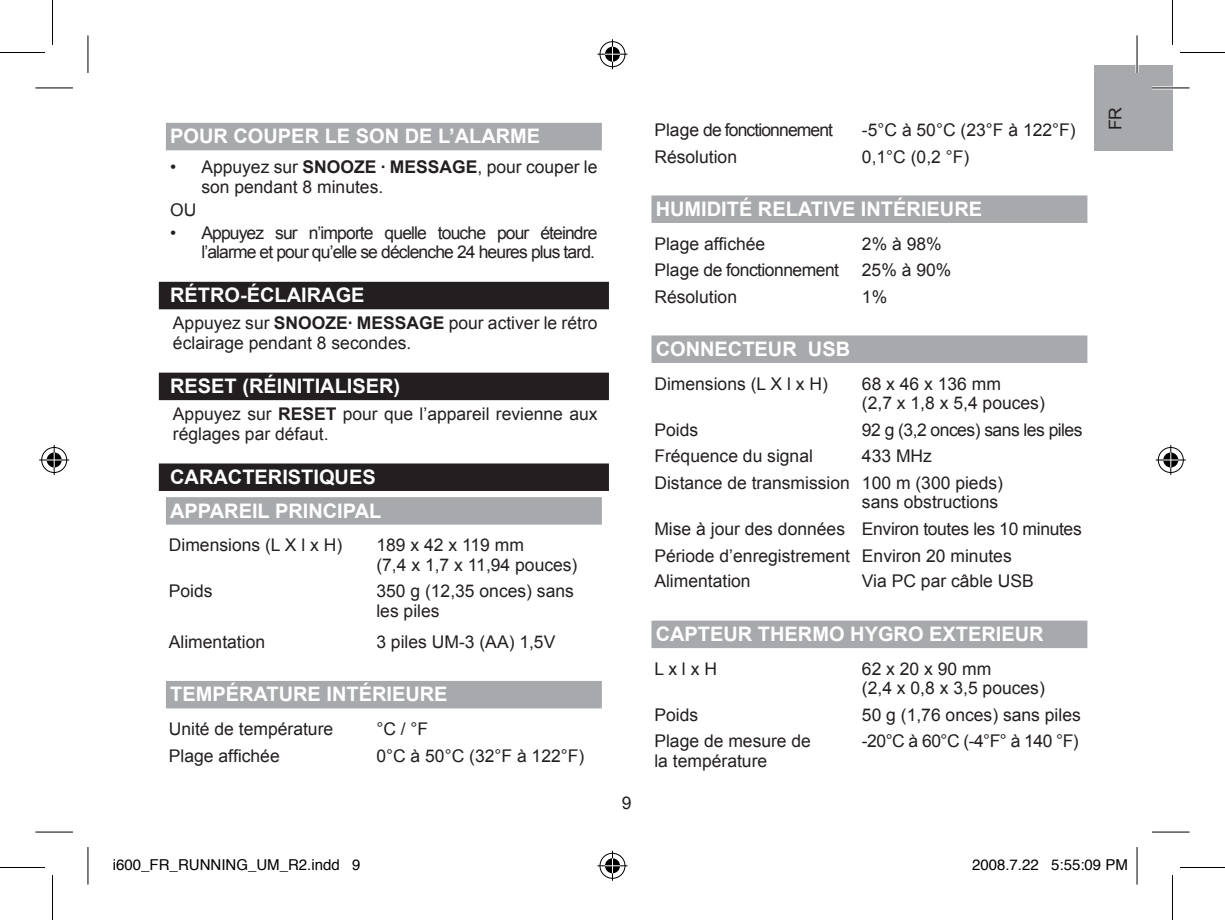
<style>
.page{position:relative;width:1225px;height:920px;background:#fff}
.page>*{position:absolute;margin:0;border:0;box-sizing:border-box;transform-origin:0 0}
.t1{font:700 20px/33.8px "Arial";color:#fff}
.t2{font:17.5px/19.5px "Arial";color:#231f20}
.t3{font:17.5px/19.5px "Arial";letter-spacing:-.05em;color:#231f20;text-align:right}
.t4{font:17.5px "Arial";letter-spacing:-.03em;color:#231f20}
.t5{font:15px "Helvetica";color:#000}
.s1{font-weight:700}
</style>
<div class="page">
<div style="left:1094px;top:65px;width:78px;height:85px;background:#a8a9ad"></div>
<div style="left:166px;top:123px;width:436px;height:27px;background:#a8a9ad"></div>
<div style="left:159px;top:282px;width:450px;height:27px;background:#231f20"></div>
<div style="left:159px;top:373px;width:450px;height:27px;background:#231f20"></div>
<div style="left:159px;top:463px;width:450px;height:28px;background:#231f20"></div>
<div style="left:166px;top:497px;width:436px;height:28px;background:#a8a9ad"></div>
<div style="left:166px;top:681px;width:436px;height:27px;background:#a8a9ad"></div>
<div style="left:651px;top:195px;width:436px;height:28px;background:#a8a9ad"></div>
<div style="left:651px;top:335px;width:436px;height:28px;background:#a8a9ad"></div>
<div style="left:651px;top:621px;width:436px;height:27px;background:#a8a9ad"></div>
<hr style="left:1152px;top:86px;width:37px;height:3px;background:#fff">
<svg style="left:35px;top:831px;width:38px;height:1px"></svg>
<svg style="left:1152px;top:831px;width:37px;height:1px"></svg>
<hr style="left:1135px;top:35px;width:3px;height:38px;background:#fff">
<hr style="left:35px;top:88px;width:38px;height:1px;background:#000">
<hr style="left:1152px;top:88px;width:37px;height:1px;background:#000">
<hr style="left:35px;top:832px;width:38px;height:1px;background:#000">
<hr style="left:1152px;top:832px;width:37px;height:1px;background:#000">
<hr style="left:88px;top:35px;width:1px;height:38px;background:#000">
<hr style="left:88px;top:847px;width:1px;height:38px;background:#000">
<hr style="left:1136px;top:35px;width:1px;height:38px;background:#000">
<hr style="left:1136px;top:847px;width:1px;height:38px;background:#000">
<hr style="left:0;top:52px;width:45px;height:1px;background:#000">
<hr style="left:1180px;top:52px;width:45px;height:1px;background:#000">
<hr style="left:0;top:867px;width:45px;height:1px;background:#000">
<hr style="left:1180px;top:867px;width:45px;height:1px;background:#000">
<hr style="left:52px;top:0;width:1px;height:45px;background:#000">
<hr style="left:52px;top:875px;width:1px;height:45px;background:#000">
<hr style="left:1172px;top:0;width:1px;height:45px;background:#000">
<hr style="left:1172px;top:875px;width:1px;height:45px;background:#000">
<div style="left:598px;top:40px;width:28px;height:28px;border:3px solid #fff;border-radius:50%"></div>
<hr style="left:597px;top:53px;width:30px;height:3px;background:#fff">
<hr style="left:611px;top:39px;width:3px;height:30px;background:#fff">
<div style="left:603px;top:45px;width:18px;height:18px;border:3px solid #fff;border-radius:50%"></div>
<div style="left:600px;top:41px;width:25px;height:26px;border:1px solid #000;border-radius:50%"></div>
<hr style="left:597px;top:54px;width:30px;height:1px;background:#000">
<hr style="left:612px;top:39px;width:1px;height:30px;background:#000">
<svg style="left:605px;top:47px;width:15px;height:15px"></svg>
<div style="left:598px;top:852px;width:28px;height:28px;border:3px solid #fff;border-radius:50%"></div>
<hr style="left:597px;top:864px;width:30px;height:3px;background:#fff">
<hr style="left:611px;top:851px;width:3px;height:30px;background:#fff">
<div style="left:603px;top:857px;width:18px;height:18px;border:3px solid #fff;border-radius:50%"></div>
<div style="left:600px;top:853px;width:25px;height:26px;border:1px solid #000;border-radius:50%"></div>
<hr style="left:597px;top:865px;width:30px;height:1px;background:#000">
<hr style="left:612px;top:851px;width:1px;height:30px;background:#000">
<svg style="left:605px;top:858px;width:15px;height:15px"></svg>
<div style="left:40px;top:446px;width:28px;height:28px;border:3px solid #fff;border-radius:50%"></div>
<svg style="left:39px;top:458px;width:30px;height:4px"></svg>
<hr style="left:53px;top:445px;width:3px;height:30px;background:#fff">
<div style="left:45px;top:451px;width:18px;height:18px;border:3px solid #fff;border-radius:50%"></div>
<div style="left:41px;top:447px;width:26px;height:26px;border:1px solid #000;border-radius:50%"></div>
<hr style="left:39px;top:460px;width:30px;height:1px;background:#000">
<hr style="left:54px;top:445px;width:1px;height:30px;background:#000">
<svg style="left:47px;top:452px;width:15px;height:15px"></svg>
<div style="left:1156px;top:446px;width:29px;height:28px;border:3px solid #fff;border-radius:50%"></div>
<svg style="left:1156px;top:458px;width:30px;height:4px"></svg>
<hr style="left:1169px;top:445px;width:3px;height:30px;background:#fff">
<div style="left:1161px;top:451px;width:19px;height:18px;border:3px solid #fff;border-radius:50%"></div>
<div style="left:1158px;top:447px;width:25px;height:26px;border:1px solid #000;border-radius:50%"></div>
<hr style="left:1156px;top:460px;width:30px;height:1px;background:#000">
<hr style="left:1170px;top:445px;width:1px;height:30px;background:#000">
<svg style="left:1163px;top:452px;width:15px;height:15px"></svg>
<p class="t1" style="left:170px;top:119px;width:372px">POUR COUPER LE SON DE L’ALARME</p>
<p class="t2" style="left:201px;top:157px;width:398px;text-indent:-31px">• Appuyez sur <span class="s1">SNOOZE · MESSAGE</span>, pour couper le son pendant 8 minutes.</p>
<p class="t2" style="left:170px;top:200px;width:28px">OU</p>
<p class="t3" style="left:170px;top:223px;width:429px">• Appuyez sur n’importe quelle touche pour éteindre l’alarme et pour qu’elle se déclenche 24 heures plus tard.</p>
<p class="t1" style="left:170px;top:278px;width:196px">RÉTRO-ÉCLAIRAGE</p>
<p class="t2" style="left:173px;top:313px;width:426px">Appuyez sur <span class="s1">SNOOZE· MESSAGE</span> pour activer le rétro éclairage pendant 8 secondes.</p>
<p class="t1" style="left:170px;top:369px;width:232px">RESET (RÉINITIALISER)</p>
<p class="t2" style="left:173px;top:404px;width:426px">Appuyez sur <span class="s1">RESET</span> pour que l’appareil revienne aux réglages par défaut.</p>
<p class="t1" style="left:170px;top:460px;width:213px">CARACTERISTIQUES<br>APPAREIL PRINCIPAL</p>
<p class="t2" style="left:169px;top:535px;width:175px">Dimensions (L X l x H)</p>
<p class="t2" style="left:376px;top:535px;width:203px">189 x 42 x 119 mm<br>(7,4 x 1,7 x 11,94 pouces)</p>
<p class="t2" style="left:169px;top:581px;width:45px">Poids</p>
<p class="t2" style="left:376px;top:581px;width:199px">350 g (12,35 onces) sans les piles</p>
<p class="t2" style="left:169px;top:632px;width:98px">Alimentation</p>
<p class="t2" style="left:376px;top:632px;width:180px">3 piles UM-3 (AA) 1,5V</p>
<p class="t1" style="left:170px;top:677px;width:279px">TEMPÉRATURE INTÉRIEURE</p>
<p class="t2" style="left:169px;top:719px;width:166px">Unité de température</p>
<p class="t2" style="left:376px;top:719px;width:53px">°C / °F</p>
<p class="t2" style="left:169px;top:746px;width:112px">Plage affichée</p>
<p class="t2" style="left:376px;top:746px;width:209px">0°C à 50°C (32°F à 122°F)</p>
<p class="t2" style="left:622px;top:793px;width:11px">9</p>
<p class="t3" style="left:654px;top:120px;width:180px">Plage de fonctionnement</p>
<p class="t2" style="left:862px;top:120px;width:215px">-5°C à 50°C (23°F à 122°F)</p>
<p class="t2" style="left:654px;top:147px;width:84px">Résolution</p>
<p class="t2" style="left:862px;top:147px;width:109px">0,1°C (0,2 °F)</p>
<p class="t1" style="left:656px;top:192px;width:328px">HUMIDITÉ RELATIVE INTÉRIEURE</p>
<p class="t2" style="left:654px;top:234px;width:112px">Plage affichée</p>
<p class="t2" style="left:862px;top:234px;width:81px">2% à 98%</p>
<p class="t4" style="left:654px;top:260px;width:186px">Plage de fonctionnement</p>
<p class="t2" style="left:862px;top:260px;width:91px">25% à 90%</p>
<p class="t2" style="left:654px;top:287px;width:84px">Résolution</p>
<p class="t2" style="left:862px;top:287px;width:27px">1%</p>
<p class="t1" style="left:656px;top:332px;width:196px">CONNECTEUR USB</p>
<p class="t2" style="left:654px;top:374px;width:175px">Dimensions (L X l x H)</p>
<p class="t2" style="left:862px;top:374px;width:184px">68 x 46 x 136 mm<br>(2,7 x 1,8 x 5,4 pouces)</p>
<p class="t2" style="left:654px;top:420px;width:45px">Poids</p>
<p class="t4" style="left:862px;top:420px;width:222px">92 g (3,2 onces) sans les piles</p>
<p class="t2" style="left:654px;top:446px;width:160px">Fréquence du signal</p>
<p class="t2" style="left:654px;top:443px;width:350px;line-height:26.5px;text-indent:207px">433 MHz<br>Distance de transmission 100 m (300 pieds)</p>
<p class="t2" style="left:654px;top:489px;width:429px;line-height:26.2px;text-indent:208px">sans obstructions<br>Mise à jour des données Environ toutes les 10 minutes<br>Période d’enregistrement Environ 20 minutes<br>Alimentation</p>
<p class="t2" style="left:862px;top:571px;width:173px">Via PC par câble USB</p>
<p class="t1" style="left:656px;top:617px;width:389px">CAPTEUR THERMO HYGRO EXTERIEUR</p>
<p class="t2" style="left:654px;top:659px;width:64px">L x l x H</p>
<p class="t2" style="left:862px;top:659px;width:184px">62 x 20 x 90 mm<br>(2,4 x 0,8 x 3,5 pouces)</p>
<p class="t2" style="left:654px;top:705px;width:45px">Poids</p>
<p class="t2" style="left:862px;top:705px;width:220px">50 g (1,76 onces) sans piles</p>
<p class="t2" style="left:654px;top:731px;width:158px">Plage de mesure de</p>
<p class="t2" style="left:862px;top:731px;width:218px">-20°C à 60°C (-4°F° à 140 °F)</p>
<p class="t2" style="left:654px;top:751px;width:114px">la température</p>
<p class="t2" style="left:1105px;top:130px;width:25px;rotate:-90deg">FR</p>
<p class="t5" style="left:113px;top:854px;width:249px">i600_FR_RUNNING_UM_R2.indd 9</p>
<p class="t5" style="left:972px;top:854px;width:157px">2008.7.22 5:55:09 PM</p>
</div>
